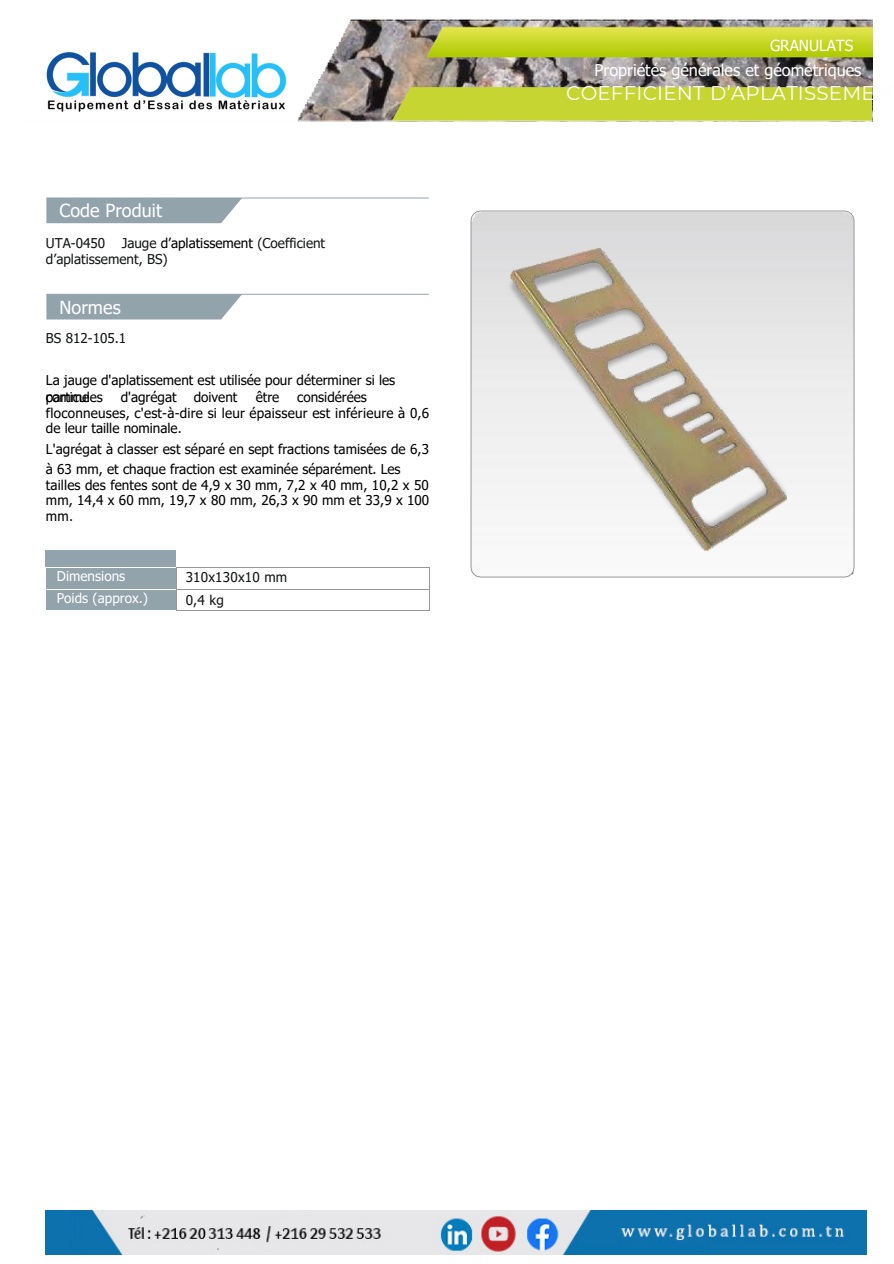
<style>
.page{position:relative;width:894px;height:1264px;background:#fff}
.page>*{position:absolute;margin:0;border:0;box-sizing:border-box;transform-origin:0 0}
.t1{font:19.8px "Montserrat";letter-spacing:.01em;color:#fefefe}
.t2{font:18px "Tahoma";letter-spacing:.005em;color:#fefefe}
.t3{font:16.2px "Tahoma";color:#fefefe}
.t4{font:15.3px "Tahoma";color:#fefefe}
.t5{font:13.5px "Tahoma";color:#000}
.t6{font:13.5px/22.5px "Tahoma";color:#141515}
.t7{font:13.5px/21.3px "Tahoma";letter-spacing:.005em;color:#fefefe}
.s1{color:#000}
.s2{color:#141515}
</style>
<div class="page">
<img style="left:297px;top:20px;width:574px;height:101px">
<div style="left:46px;top:198px;width:196px;height:25px;background:#93a3ac"></div>
<hr style="left:46px;top:197px;width:382px;height:1px;background:#93a3ac">
<div style="left:46px;top:295px;width:196px;height:24px;background:#93a3ac"></div>
<hr style="left:46px;top:294px;width:382px;height:1px;background:#93a3ac">
<svg style="left:391px;top:57px;width:480px;height:64px;background:#a8ac57"></svg>
<div style="left:45px;top:550px;width:131px;height:44px;background:#93a3ac"></div>
<hr style="left:46px;top:567px;width:130px;height:1px;background:#fefefe">
<hr style="left:177px;top:567px;width:251px;height:1px;background:#989898">
<div style="left:46px;top:588px;width:130px;height:22px;background:#93a3ac"></div>
<hr style="left:46px;top:588px;width:130px;height:1px;background:#fefefe">
<hr style="left:177px;top:588px;width:251px;height:1px;background:#989898">
<svg style="left:45px;top:567px;width:1px;height:27px"></svg>
<svg style="left:176px;top:567px;width:1px;height:44px"></svg>
<hr style="left:177px;top:610px;width:251px;height:1px;background:#989898">
<svg style="left:470px;top:210px;width:384px;height:367px"></svg>
<img style="left:46px;top:52px;width:241px;height:60px">
<img style="left:46px;top:1210px;width:820px;height:44px">
<p class="t2" style="left:59px;top:199px;width:104px">Code Produit</p>
<p class="t6" style="left:46px;top:231px;width:61px">UTA-0450</p>
<p class="t6" style="left:122px;top:231px;width:205px">Jauge <span class="s1">d’aplatissement</span> (Coefficient</p>
<p class="t6" style="left:46px;top:247px;width:123px">d’aplatissement, BS)</p>
<p class="t2" style="left:59px;top:295px;width:63px">Normes</p>
<h1 class="t6" style="left:46px;top:327px;width:82px">BS 812-105.1</h1>
<h3 class="t5" style="left:46px;top:371px;width:351px">La jauge d'aplatissement est utilisée pour déterminer si les</h3>
<p class="t5" style="left:46px;top:388px;width:58px">particules</p>
<p class="t5" style="left:46px;top:388px;width:45px">comme</p>
<p class="t5" style="left:121px;top:388px;width:57px">d'agrégat</p>
<p class="t5" style="left:194px;top:388px;width:45px">doivent</p>
<p class="t5" style="left:256px;top:388px;width:25px">être</p>
<p class="t5" style="left:297px;top:388px;width:71px">considérées</p>
<p class="t5" style="left:46px;top:404px;width:385px">floconneuses, c'est-à-dire si leur épaisseur est inférieure à 0,6</p>
<p class="t5" style="left:46px;top:420px;width:137px">de leur taille nominale<span class="s2">.</span></p>
<p class="t5" style="left:46px;top:440px;width:384px">L'agrégat à classer est séparé en sept fractions tamisées de 6,3</p>
<p class="t5" style="left:46px;top:460px;width:356px">à 63 mm, et chaque fraction est examinée séparément. Les</p>
<p class="t5" style="left:46px;top:476px;width:384px">tailles des fentes sont de 4,9 x 30 mm, 7,2 x 40 mm, 10,2 x 50</p>
<p class="t5" style="left:46px;top:492px;width:384px">mm, 14,4 x 60 mm, 19,7 x 80 mm, 26,3 x 90 mm et 33,9 x 100</p>
<p class="t5" style="left:46px;top:507px;width:29px">mm<span class="s2">.</span></p>
<h1 class="t7" style="left:57px;top:565px;width:93px">Dimensions<br>Poids (approx.)</h1>
<h3 class="t6" style="left:186px;top:565px;width:103px">310x130x10 mm<br>0,4 kg</h3>
<p class="t4" style="left:769px;top:35px;width:85px">GRANULATS</p>
<p class="t3" style="left:594px;top:59px;width:268px">Propriétés générales et géométriques</p>
<p class="t1" style="left:566px;top:81px;width:326px">COEFFICIENT D’APLATISSEMEN</p>
</div>
